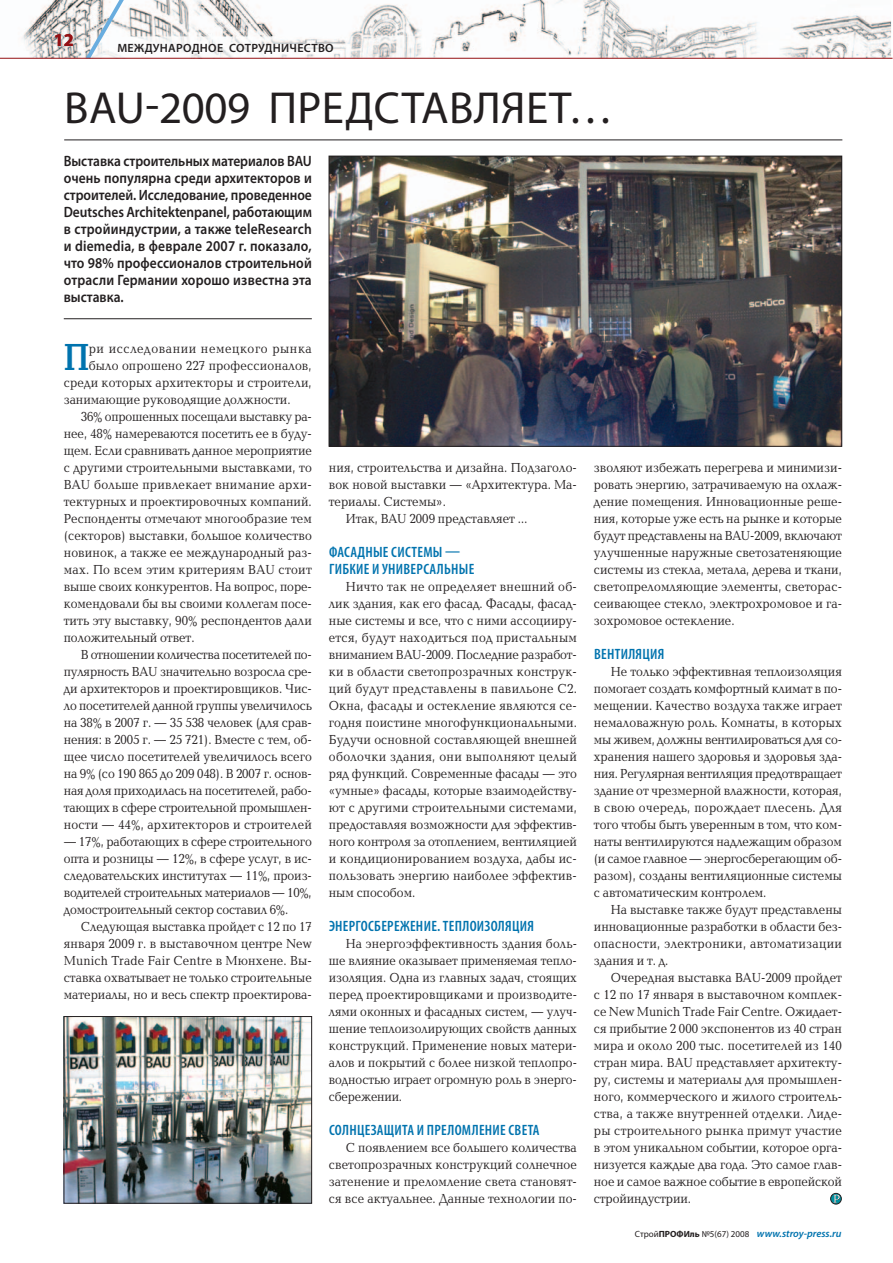
<style>
.page{position:relative;width:893px;height:1263px;background:#fff}
.page>*{position:absolute;margin:0;border:0;box-sizing:border-box;transform-origin:0 0}
.t1{font:45px "Myriad Pro";letter-spacing:.01em;color:#231f20}
.t2{font:700 38.85px "Baltica C";color:#0073ae;scale:.8 1}
.t3{font:700 18px "Myriad Pro";color:#941114}
.t4{font:600 15px/17px "Myriad Pro";letter-spacing:.015em;color:#231f20;text-align:justify;scale:.9 1}
.t5{font:600 condensed 15px/17px "Myriad Pro";letter-spacing:.02em;color:#0073ae}
.t6{font:13.5px/17px "Baltica C";color:#231f20;text-align:justify;scale:.9 1}
.t7{font:13.5px/17px "Baltica C";color:#231f20;text-align:justify;scale:.89 1}
.t8{font:13.5px "Baltica C";letter-spacing:.025em;color:#231f20;scale:.9 1}
.t9{font:13.5px "Baltica C";letter-spacing:-.02em;color:#231f20;scale:.9 1}
.t10{font:13.5px "Baltica C";letter-spacing:.05em;color:#231f20;scale:.9 1}
.t11{font:600 12px "Myriad Pro";letter-spacing:.025em;color:#231f20}
.t12{font:italic 600 10.5px "Myriad Pro";color:#0073ae}
.s1{font-weight:400;font-style:normal;font-size:9px;color:#231f20}
.s2{font-weight:700;font-style:normal;font-size:9px;color:#231f20}
</style>
<div class="page">
<img style="left:0;top:0;width:891px;height:58px">
<img style="left:133px;top:37px;width:327px;height:21px">
<svg style="left:86px;top:0;width:47px;height:58px"></svg>
<hr style="left:0;top:58px;width:892px;height:1px;background:#941114">
<svg style="left:831px;top:1193px;width:10px;height:11px"></svg>
<div style="left:830px;top:1193px;width:11px;height:11px;border:1px solid #231f20;border-radius:50%"></div>
<svg style="left:834px;top:1195px;width:6px;height:8px"></svg>
<hr style="left:64px;top:140px;width:778px;height:1px;background:#231f20">
<hr style="left:64px;top:318px;width:248px;height:1px;background:#231f20">
<img style="left:331px;top:158px;width:509px;height:286px">
<div style="left:329px;top:156px;width:513px;height:290px;border:1px solid #231f20"></div>
<img style="left:66px;top:1018px;width:244px;height:183px">
<div style="left:64px;top:1016px;width:248px;height:187px;border:1px solid #231f20"></div>
<h3 class="t3" style="left:54px;top:34px;width:21px">12</h3>
<p class="t11" style="left:117px;top:44px;width:218px">МЕЖДУНАРОДНОЕ СОТРУДНИЧЕСТВО</p>
<h1 class="t1" style="left:64px;top:91px;width:551px">BAU-2009 ПРЕДСТАВЛЯЕТ…</h1>
<p class="t4" style="left:64px;top:154px;width:277px">Выставка строительных материалов BAU очень популярна среди архитекторов и строителей. Исследование, проведенное Deutsches Architektenpanel, работающим в стройиндустрии, а также teleResearch и diemedia, в феврале 2007 г. показало, что 98% профессионалов строительной отрасли Германии хорошо известна эта выставка.</p>
<h2 class="t2" style="left:64px;top:344px;width:34px">П</h2>
<p class="t10" style="left:89px;top:344px;width:249px">ри исследовании немецкого рынка</p>
<p class="t6" style="left:89px;top:358px;width:249px">было опрошено 227 профессионалов,</p>
<p class="t6" style="left:64px;top:375px;width:277px">среди которых архитекторы и строители,</p>
<p class="t6" style="left:64px;top:392px;width:253px">занимающие руководящие должности.</p>
<p class="t6" style="left:81px;top:409px;width:258px">36% опрошенных посещали выставку ра-</p>
<p class="t6" style="left:64px;top:426px;width:277px">нее, 48% намереваются посетить ее в буду-</p>
<p class="t6" style="left:64px;top:443px;width:277px">щем. Если сравнивать данное мероприятие</p>
<p class="t6" style="left:64px;top:460px;width:277px">с другими строительными выставками, то</p>
<p class="t8" style="left:64px;top:480px;width:277px">BAU больше привлекает внимание архи-</p>
<p class="t6" style="left:64px;top:494px;width:277px">тектурных и проектировочных компаний.</p>
<p class="t6" style="left:64px;top:511px;width:277px">Респонденты отмечают многообразие тем</p>
<p class="t6" style="left:64px;top:528px;width:277px">(секторов) выставки, большое количество</p>
<p class="t6" style="left:64px;top:545px;width:277px">новинок, а также ее международный раз-</p>
<p class="t8" style="left:64px;top:565px;width:277px">мах. По всем этим критериям BAU стоит</p>
<p class="t6" style="left:64px;top:580px;width:277px">выше своих конкурентов. На вопрос, поре-</p>
<p class="t6" style="left:64px;top:597px;width:277px">комендовали бы вы своими коллегам посе-</p>
<p class="t6" style="left:64px;top:614px;width:277px">тить эту выставку, 90% респондентов дали</p>
<p class="t6" style="left:64px;top:631px;width:147px">положительный ответ.</p>
<p class="t9" style="left:81px;top:650px;width:258px">В отношении количества посетителей по-</p>
<p class="t6" style="left:64px;top:665px;width:277px">пулярность BAU значительно возросла сре-</p>
<p class="t6" style="left:64px;top:682px;width:277px">ди архитекторов и проектировщиков. Чис-</p>
<p class="t6" style="left:64px;top:699px;width:277px">ло посетителей данной группы увеличилось</p>
<p class="t6" style="left:64px;top:716px;width:277px">на 38% в 2007 г. — 35 538 человек (для срав-</p>
<p class="t6" style="left:64px;top:733px;width:277px">нения: в 2005 г. — 25 721). Вместе с тем, об-</p>
<p class="t6" style="left:64px;top:750px;width:277px">щее число посетителей увеличилось всего</p>
<p class="t6" style="left:64px;top:767px;width:277px">на 9% (со 190 865 до 209 048). В 2007 г. основ-</p>
<p class="t6" style="left:64px;top:784px;width:277px">ная доля приходилась на посетителей, рабо-</p>
<p class="t6" style="left:64px;top:801px;width:277px">тающих в сфере строительной промышлен-</p>
<p class="t6" style="left:64px;top:818px;width:277px">ности — 44%, архитекторов и строителей</p>
<p class="t6" style="left:64px;top:835px;width:277px">— 17%, работающих в сфере строительного опта и розницы — 12%, в сфере услуг, в ис&shy;следовательских институтах — 11%, произ&shy;водителей строительных материалов — 10%, домостроительный сектор составил 6%.</p>
<p class="t6" style="left:64px;top:920px;width:277px;text-indent:17px">Следующая выставка пройдет с 12 по 17 января 2009 г. в выставочном центре New Munich Trade Fair Centre в Мюнхене. Вы&shy;ставка охватывает не только строительные материалы, но и весь спектр проектирова-</p>
<p class="t6" style="left:329px;top:460px;width:277px">ния, строительства и дизайна. Подзаголо-</p>
<p class="t6" style="left:329px;top:477px;width:277px">вок новой выставки — «Архитектура. Ма-</p>
<p class="t6" style="left:329px;top:494px;width:132px">териалы. Системы».</p>
<p class="t6" style="left:346px;top:511px;width:203px">Итак, BAU 2009 представляет …</p>
<p class="t5" style="left:329px;top:545px;width:147px">ФАСАДНЫЕ СИСТЕМЫ<br>ГИБКИЕ И УНИВЕРСАЛЬНЫЕ</p>
<p class="t6" style="left:329px;top:580px;width:277px;text-indent:17px">Ничто так не определяет внешний об&shy;лик здания, как его фасад. Фасады, фасад&shy;ные системы и все, что с ними ассоцииру&shy;ется, будут находиться под пристальным вниманием BAU-2009. Последние разработ&shy;ки в области светопрозрачных конструк&shy;ций будут представлены в павильоне С2.<br>Окна, фасады и остекление являются се&shy;годня поистине многофункциональными.<br>Будучи основной составляющей внешней оболочки здания, они выполняют целый ряд функций. Современные фасады — это «умные» фасады, которые взаимодейству&shy;ют с другими строительными системами, предоставляя возможности для эффектив&shy;ного контроля за отоплением, вентиляцией и кондиционированием воздуха, дабы ис&shy;пользовать энергию наиболее эффектив&shy;ным способом.</p>
<p class="t5" style="left:329px;top:919px;width:207px">ЭНЕРГОСБЕРЕЖЕНИЕ. ТЕПЛОИЗОЛЯЦИЯ</p>
<p class="t7" style="left:329px;top:937px;width:280px;text-indent:17px">На энергоэффективность здания боль&shy;ше влияние оказывает применяемая тепло&shy;изоляция. Одна из главных задач, стоящих перед проектировщиками и производите&shy;лями оконных и фасадных систем, — улуч&shy;шение теплоизолирующих свойств данных конструкций. Применение новых матери&shy;алов и покрытий с более низкой теплопро&shy;водностью играет огромную роль в энерго&shy;сбережении.</p>
<p class="t5" style="left:329px;top:1123px;width:212px">СОЛНЦЕЗАЩИТА И ПРЕЛОМЛЕНИЕ СВЕТА</p>
<p class="t6" style="left:329px;top:1141px;width:277px;text-indent:17px">С появлением все большего количества светопрозрачных конструкций солнечное затенение и преломление света становят&shy;ся все актуальнее. Данные технологии по-</p>
<p class="t6" style="left:594px;top:460px;width:277px">зволяют избежать перегрева и минимизи&shy;ровать энергию, затрачиваемую на охлаж&shy;дение помещения. Инновационные реше&shy;ния, которые уже есть на рынке и которые будут представлены на BAU-2009, включают улучшенные наружные светозатеняющие системы из стекла, метала, дерева и ткани, светопреломляющие элементы, светорас&shy;сеивающее стекло, электрохромовое и га&shy;зохромовое остекление.</p>
<p class="t5" style="left:594px;top:647px;width:72px">ВЕНТИЛЯЦИЯ</p>
<p class="t6" style="left:594px;top:665px;width:277px;text-indent:17px">Не только эффективная теплоизоляция помогает создать комфортный климат в по&shy;мещении. Качество воздуха также играет немаловажную роль. Комнаты, в которых мы живем, должны вентилироваться для со&shy;хранения нашего здоровья и здоровья зда&shy;ния. Регулярная вентиляция предотвращает здание от чрезмерной влажности, которая, в свою очередь, порождает плесень. Для того чтобы быть уверенным в том, что ком&shy;наты вентилируются надлежащим образом (и самое главное — энергосберегающим об&shy;разом), созданы вентиляционные системы с автоматическим контролем.</p>
<p class="t6" style="left:594px;top:903px;width:277px;text-indent:17px">На выставке также будут представлены инновационные разработки в области без&shy;опасности, электроники, автоматизации здания и т. д.</p>
<p class="t6" style="left:594px;top:971px;width:277px;text-indent:17px">Очередная выставка BAU-2009 пройдет с 12 по 17 января в выставочном комплек&shy;се New Munich Trade Fair Centre. Ожидает&shy;ся прибытие 2 000 экспонентов из 40 стран мира и около 200 тыс. посетителей из 140 стран мира. BAU представляет архитекту&shy;ру, системы и материалы для промышлен&shy;ного, коммерческого и жилого строитель&shy;ства, а также внутренней отделки. Лиде&shy;ры строительного рынка примут участие в этом уникальном событии, которое орга&shy;низуется каждые два года. Это самое глав&shy;ное и самое важное событие в европейской стройиндустрии.</p>
<p class="t12" style="left:635px;top:1230px;width:208px"><span class="s1">Cтрой</span><span class="s2">ПРОФИль</span> <span class="s1">№5(67) 2008</span> www.stroy-press.ru</p>
</div>
